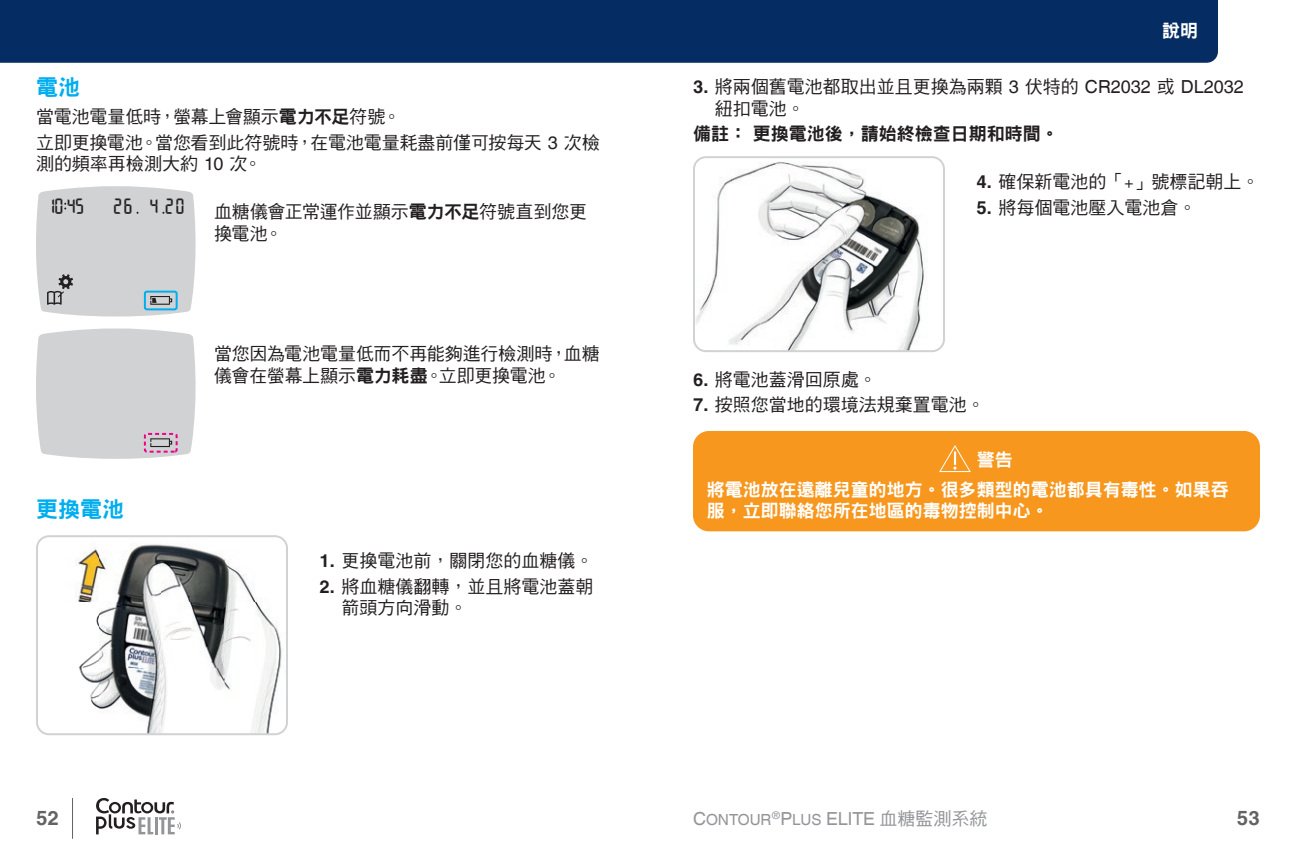
<style>
.page{position:relative;width:1296px;height:864px;background:#fff}
.page>*{position:absolute;margin:0;border:0;box-sizing:border-box;transform-origin:0 0}
.t1{font:22px "DF Hei Std W9";color:#00aeef}
.t2{font:700 20px "Helvetica World";color:#636366}
.t3{font:18px/21.6px "DF Hei Std W5";color:#231f20}
.t4{font:18px/29.6px "DF Hei Std W9";color:#fff}
.t5{font:18px "DF Hei Std W9";color:#231f20}
.t6{font:18px "DF Hei Std W5";color:#939598}
.t7{font:16.8px "Segmented Screen Small";color:#231f20}
.t8{font:16.8px "Segmented Screen Large";color:#231f20}
.t9{font:15.4px "Helvetica World Regular SC850";color:#939598}
.s1{font-family:"DF Hei Std W9"}
.s2{font-family:"Helvetica World"}
.s3{font-family:"Helvetica World";font-weight:700}
.s4{font-family:"Helvetica World Regular SC850"}
.s5{font-family:"Helvetica World Regular SC850";font-size:15.4px}
.s6{font-size:18px}
</style>
<div class="page">
<hr style="left:72px;top:798px;width:1px;height:41px;background:#636366">
<svg style="left:96px;top:798px;width:85px;height:36px"></svg>
<div style="left:0;top:0;width:1218px;height:63px;background:#052d64"></div>
<svg style="left:36px;top:186px;width:160px;height:131px;background:#d1d2d4"></svg>
<div style="left:144px;top:291px;width:34px;height:19px;border:2px solid #00aeef;border-radius:2px"></div>
<div style="left:36px;top:329px;width:160px;height:130px;background:#d1d2d4"></div>
<div style="left:144px;top:433px;width:34px;height:20px;border:2px dashed #ed028c;border-radius:2px"></div>
<img style="left:39px;top:538px;width:246px;height:194px">
<div style="left:36px;top:535px;width:252px;height:200px;border:2px solid #d1d2d4;border-radius:12px"></div>
<img style="left:696px;top:159px;width:246px;height:190px">
<div style="left:693px;top:156px;width:252px;height:196px;border:2px solid #d1d2d4;border-radius:12px"></div>
<div style="left:693px;top:431px;width:567px;height:100px;background:#f7971d;border-radius:16px"></div>
<svg style="left:939px;top:445px;width:32px;height:27px"></svg>
<p class="t1" style="left:36px;top:76px;width:45px">電池</p>
<p class="t3" style="left:36px;top:103px;width:565px;line-height:25.6px">當電池電量低時，螢幕上會顯示<span class="s1">電力不足</span>符號。<br>立即更換電池。當您看到此符號時，在電池電量耗盡前僅可按每天 <span class="s2">3</span> 次檢</p>
<p class="t3" style="left:36px;top:153px;width:227px">測的頻率再檢測大約 <span class="s2">10</span> 次。</p>
<p class="t8" style="left:46px;top:198px;width:39px">10 45</p>
<p class="t7" style="left:112px;top:198px;width:74px">26 420</p>
<p class="t3" style="left:214px;top:201px;width:375px">血糖儀會正常運作並顯示<span class="s1">電力不足</span>符號直到您更換電池。</p>
<p class="t1" style="left:36px;top:497px;width:89px">更換電池</p>
<p class="t3" style="left:214px;top:343px;width:387px">當您因為電池電量低而不再能夠進行檢測時，血糖儀會在螢幕上顯示<span class="s1">電力耗盡</span>。立即更換電池。</p>
<p class="t3" style="left:320px;top:550px;width:275px"><span class="s3">1.</span> 更換電池前，關閉您的血糖儀。</p>
<p class="t3" style="left:341px;top:575px;width:253px;text-indent:-22px"><span class="s3">2.</span> 將血糖儀翻轉，並且將電池蓋朝箭頭方向滑動。</p>
<p class="t4" style="left:1162px;top:16px;width:37px">說明</p>
<p class="t3" style="left:715px;top:75px;width:530px;text-indent:-22px"><span class="s3">3.</span> 將兩個舊電池都取出並且更換為兩顆 <span class="s2">3</span> 伏特的 <span class="s2">CR2032</span> 或 <span class="s2">DL2032</span>紐扣電池。</p>
<p class="t5" style="left:693px;top:124px;width:367px">備註： 更換電池後，請始終檢查日期和時間。</p>
<p class="t3" style="left:976px;top:171px;width:285px"><span class="s3">4.</span> 確保新電池的「+」號標記朝上。</p>
<p class="t3" style="left:976px;top:196px;width:221px"><span class="s3">5.</span> 將每個電池壓入電池倉。</p>
<p class="t3" style="left:693px;top:368px;width:185px"><span class="s3">6.</span> 將電池蓋滑回原處。</p>
<p class="t3" style="left:693px;top:394px;width:293px"><span class="s3">7.</span> 按照您當地的環境法規棄置電池。</p>
<p class="t4" style="left:707px;top:445px;width:523px;text-indent:270px">警告<br>將電池放在遠離兒童的地方。很多類型的電池都具有毒性。如果吞</p>
<p class="t4" style="left:707px;top:496px;width:343px">服，立即聯絡您所在地區的毒物控制中心。</p>
<p class="t6" style="left:772px;top:809px;width:217px"><sup>®</sup><span class="s4">P</span><span class="s5">LUS</span> <span class="s2">ELITE</span> 血糖監測系統</p>
<p class="t2" style="left:36px;top:807px;width:25px">52</p>
<p class="t9" style="left:693px;top:811px;width:80px"><span class="s6">C</span>ONTOUR</p>
<p class="t2" style="left:1237px;top:807px;width:25px">53</p>
</div>
